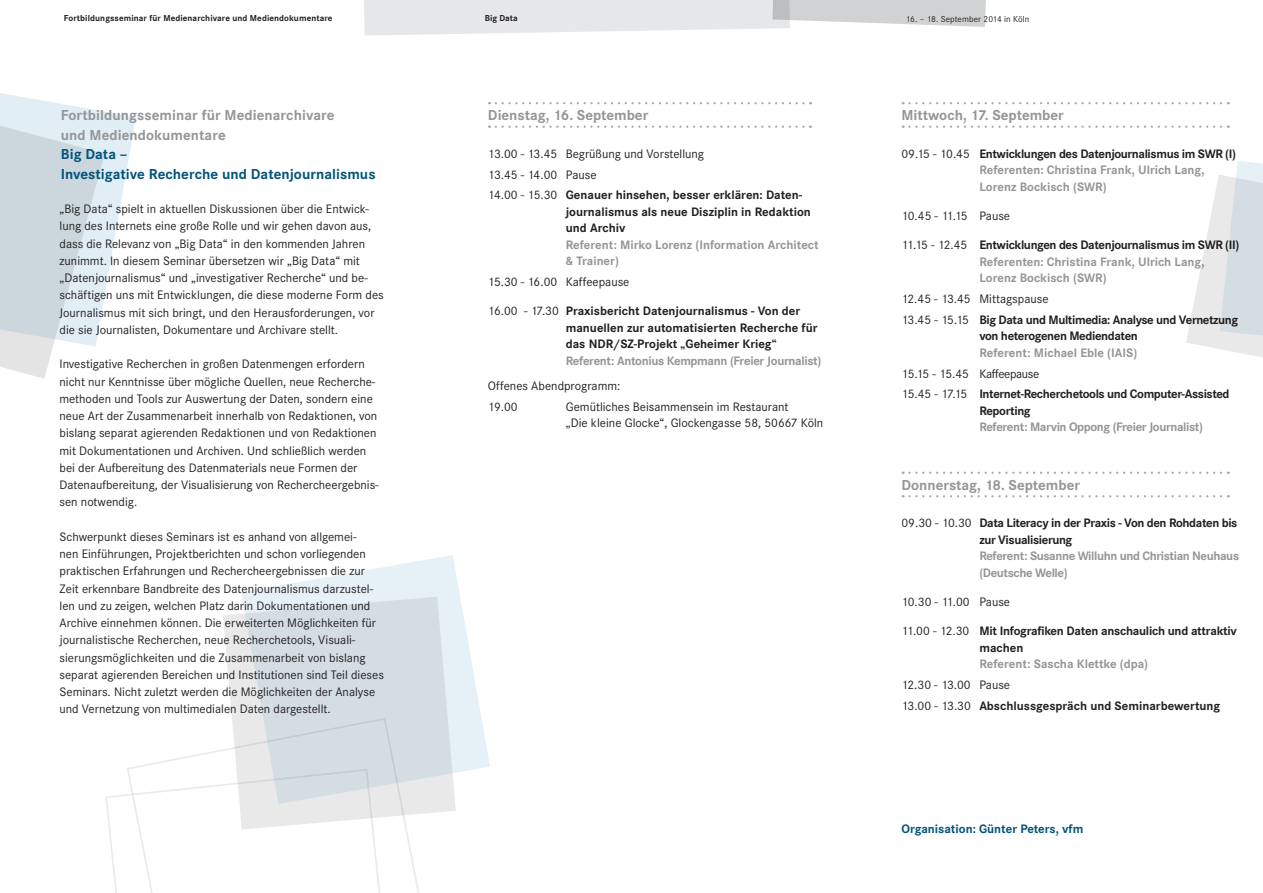
<style>
.page{position:relative;width:1263px;height:893px;background:#fff}
.page>*{position:absolute;margin:0;border:0;box-sizing:border-box;transform-origin:0 0}
._1_Datum{font:700 15px "Corporate S";color:#939598}
.c_bold_10_blau{font:700 15px/19.5px "Corporate S";letter-spacing:.005em;color:#939598}
.c_bold_10_blau-2{font:700 15px/19.5px "Corporate S";letter-spacing:.005em;color:#00537b}
.c_reg_8_5{font:12.75px/17.2px "Corporate S";color:#231f20}
._1_Text_8_5{font:700 12.75px/16.5px "Corporate S";letter-spacing:-.02em;color:#231f20}
._1_Text_8_5-2{font:700 12.75px/16.5px "Corporate S";color:#231f20}
._1_Text_8_5-3{font:12.75px/16.5px "Corporate S";color:#231f20}
._1_Text_Moderation_g{font:700 12.75px/16.5px "Corporate S";letter-spacing:-.005em;color:#939598}
._1_Text_Moderation_g-2{font:700 12.75px/16.5px "Corporate S";letter-spacing:-.03em;color:#939598}
._1_Text_Moderation_g-3{font:700 12.75px "Corporate S";letter-spacing:-.025em;color:#939598}
._1_Text_7_blau{font:700 12.75px "Corporate S";color:#00537b}
._1_Text_8_5-4{font:12.75px "Corporate S";letter-spacing:-.03em;color:#231f20}
.t1{font:700 9px "Corporate S";letter-spacing:.01em;color:#231f20}
.t2{font:9px "Corporate S";letter-spacing:.01em;color:#231f20}
.s1{font-weight:400}
</style>
<div class="page">
<svg style="left:105px;top:794px;width:21px;height:99px"></svg>
<svg style="left:126px;top:749px;width:293px;height:144px"></svg>
<svg style="left:0;top:93px;width:136px;height:286px"></svg>
<svg style="left:223px;top:614px;width:233px;height:215px;fill:#eae9ea"></svg>
<svg style="left:241px;top:555px;width:249px;height:249px;background:#dfe7ea"></svg>
<svg style="left:364px;top:0;width:622px;height:36px"></svg>
<svg style="left:903px;top:102px;width:326px;height:2px"></svg>
<svg style="left:903px;top:126px;width:326px;height:2px"></svg>
<svg style="left:903px;top:472px;width:326px;height:2px"></svg>
<svg style="left:903px;top:495px;width:326px;height:2px"></svg>
<svg style="left:1186px;top:161px;width:77px;height:196px"></svg>
<svg style="left:496px;top:102px;width:315px;height:2px"></svg>
<svg style="left:496px;top:126px;width:315px;height:2px"></svg>
<p class="t1" style="left:64px;top:13px;width:270px">Fortbildungsseminar für Medienarchivare und Mediendokumentare</p>
<p class="t1" style="left:485px;top:13px;width:34px">Big Data</p>
<p class="t2" style="left:906px;top:14px;width:125px">16. – 18. September 2014 in Köln</p>
<p class="c_bold_10_blau" style="left:61px;top:106px;width:275px">Fortbildungsseminar für Medienarchivare und Mediendokumentare</p>
<p class="c_bold_10_blau-2" style="left:61px;top:145px;width:316px">Big Data –<br>Investigative Recherche und Datenjournalismus</p>
<p class="c_reg_8_5" style="left:60px;top:200px;width:326px">„Big Data“ spielt in aktuellen Diskussionen über die Entwick&shy;lung des Internets eine große Rolle und wir gehen davon aus, dass die Relevanz von „Big Data“ in den kommenden Jahren zunimmt. In diesem Seminar übersetzen wir „Big Data“ mit „Datenjournalismus“ und „investigativer Recherche“ und be&shy;schäftigen uns mit Entwicklungen, die diese moderne Form des Journalismus mit sich bringt, und den Herausforderungen, vor die sie Journalisten, Dokumentare und Archivare stellt.</p>
<p class="c_reg_8_5" style="left:60px;top:356px;width:321px">Investigative Recherchen in großen Datenmengen erfordern nicht nur Kenntnisse über mögliche Quellen, neue Recherche&shy;methoden und Tools zur Auswertung der Daten, sondern eine neue Art der Zusammenarbeit innerhalb von Redaktionen, von bislang separat agierenden Redaktionen und von Redaktionen mit Dokumentationen und Archiven. Und schließlich werden bei der Aufbereitung des Datenmaterials neue Formen der Datenaufbereitung, der Visualisierung von Rechercheergebnis&shy;sen notwendig.</p>
<p class="c_reg_8_5" style="left:60px;top:528px;width:326px">Schwerpunkt dieses Seminars ist es anhand von allgemei-<br>nen Einführungen, Projektberichten und schon vorliegenden praktischen Erfahrungen und Rechercheergebnissen die zur Zeit erkennbare Bandbreite des Datenjournalismus darzustel&shy;len und zu zeigen, welchen Platz darin Dokumentationen und Archive einnehmen können. Die erweiterten Möglichkeiten für journalistische Recherchen, neue Recherchetools, Visuali&shy;sierungsmöglichkeiten und die Zusammenarbeit von bislang separat agierenden Bereichen und Institutionen sind Teil dieses Seminars. Nicht zuletzt werden die Möglichkeiten der Analyse und Vernetzung von multimedialen Daten dargestellt.</p>
<p class="_1_Datum" style="left:488px;top:106px;width:162px">Dienstag, 16. September</p>
<p class="_1_Text_8_5-3" style="left:488px;top:145px;width:218px">13.00 - 13.45 Begrüßung und Vorstellung</p>
<p class="_1_Text_8_5-3" style="left:488px;top:166px;width:110px">13.45 - 14.00 Pause</p>
<p class="_1_Text_8_5-2" style="left:566px;top:187px;width:247px;text-indent:-78px"><span class="s1">14.00 - 15.30</span> Genauer hinsehen, besser erklären: Daten&shy;journalismus als neue Disziplin in Redaktion und Archiv</p>
<p class="_1_Text_Moderation_g" style="left:566px;top:237px;width:254px">Referent: Mirko Lorenz (Information Architect &amp; Trainer)</p>
<p class="_1_Text_8_5-3" style="left:488px;top:274px;width:143px">15.30 - 16.00 Kaffeepause</p>
<p class="_1_Text_8_5-2" style="left:566px;top:303px;width:253px;text-indent:-78px"><span class="s1">16.00 - 17.30</span> Praxisbericht Datenjournalismus - Von der manuellen zur automatisierten Recherche für das NDR/SZ-Projekt „Geheimer Krieg“</p>
<p class="_1_Text_Moderation_g-3" style="left:566px;top:353px;width:257px">Referent: Antonius Kempmann (Freier Journalist)</p>
<p class="_1_Text_8_5-3" style="left:488px;top:377px;width:134px">Offenes Abendprogramm:</p>
<p class="_1_Text_8_5-3" style="left:488px;top:398px;width:31px">19.00</p>
<p class="_1_Text_8_5-3" style="left:566px;top:398px;width:259px">Gemütliches Beisammensein im Restaurant<br>„Die kleine Glocke“, Glockengasse 58, 50667 Köln</p>
<p class="_1_Datum" style="left:901px;top:106px;width:164px">Mittwoch, 17. September</p>
<p class="_1_Text_8_5" style="left:901px;top:146px;width:336px"><span class="s1">09.15 - 10.45</span> Entwicklungen des Datenjournalismus im SWR (I)</p>
<p class="_1_Text_Moderation_g" style="left:979px;top:162px;width:227px">Referenten: Christina Frank, Ulrich Lang,<br>Lorenz Bockisch (SWR)</p>
<p class="_1_Text_8_5-3" style="left:901px;top:208px;width:110px">10.45 - 11.15 Pause</p>
<p class="_1_Text_8_5" style="left:901px;top:237px;width:339px"><span class="s1">11.15 - 12.45</span> Entwicklungen des Datenjournalismus im SWR (II)</p>
<p class="_1_Text_Moderation_g" style="left:979px;top:254px;width:227px">Referenten: Christina Frank, Ulrich Lang,<br>Lorenz Bockisch (SWR)</p>
<p class="_1_Text_8_5-3" style="left:901px;top:291px;width:148px">12.45 - 13.45 Mittagspause</p>
<p class="_1_Text_8_5" style="left:979px;top:312px;width:260px;text-indent:-78px"><span class="s1">13.45 - 15.15</span> Big Data und Multimedia: Analyse und Vernetzung von heterogenen Mediendaten</p>
<p class="_1_Text_Moderation_g" style="left:979px;top:345px;width:159px">Referent: Michael Eble (IAIS)</p>
<p class="_1_Text_8_5-4" style="left:901px;top:366px;width:139px">15.15 - 15.45 Kaffeepause</p>
<p class="_1_Text_8_5" style="left:979px;top:386px;width:252px;text-indent:-78px"><span class="s1">15.45 - 17.15</span> Internet-Recherchetools und Computer-Assisted<br>Reporting</p>
<p class="_1_Text_Moderation_g-2" style="left:979px;top:419px;width:225px">Referent: Marvin Oppong (Freier Journalist)</p>
<p class="_1_Datum" style="left:901px;top:476px;width:180px">Donnerstag, 18. September</p>
<p class="_1_Text_8_5" style="left:979px;top:515px;width:260px;text-indent:-78px"><span class="s1">09.30 - 10.30</span> Data Literacy in der Praxis - Von den Rohdaten bis zur Visualisierung</p>
<p class="_1_Text_Moderation_g-2" style="left:979px;top:548px;width:261px">Referent: Susanne Willuhn und Christian Neuhaus (Deutsche Welle)</p>
<p class="_1_Text_8_5-3" style="left:901px;top:594px;width:110px">10.30 - 11.00 Pause</p>
<p class="_1_Text_8_5" style="left:979px;top:623px;width:259px;text-indent:-78px"><span class="s1">11.00 - 12.30</span> Mit Infografiken Daten anschaulich und attraktiv machen</p>
<p class="_1_Text_Moderation_g" style="left:979px;top:656px;width:170px">Referent: Sascha Klettke (dpa)</p>
<p class="_1_Text_8_5-3" style="left:901px;top:677px;width:110px">12.30 - 13.00 Pause</p>
<p class="_1_Text_8_5-2" style="left:901px;top:698px;width:320px"><span class="s1">13.00 - 13.30</span> Abschlussgespräch und Seminarbewertung</p>
<p class="_1_Text_7_blau" style="left:901px;top:822px;width:183px">Organisation: Günter Peters, vfm</p>
</div>
